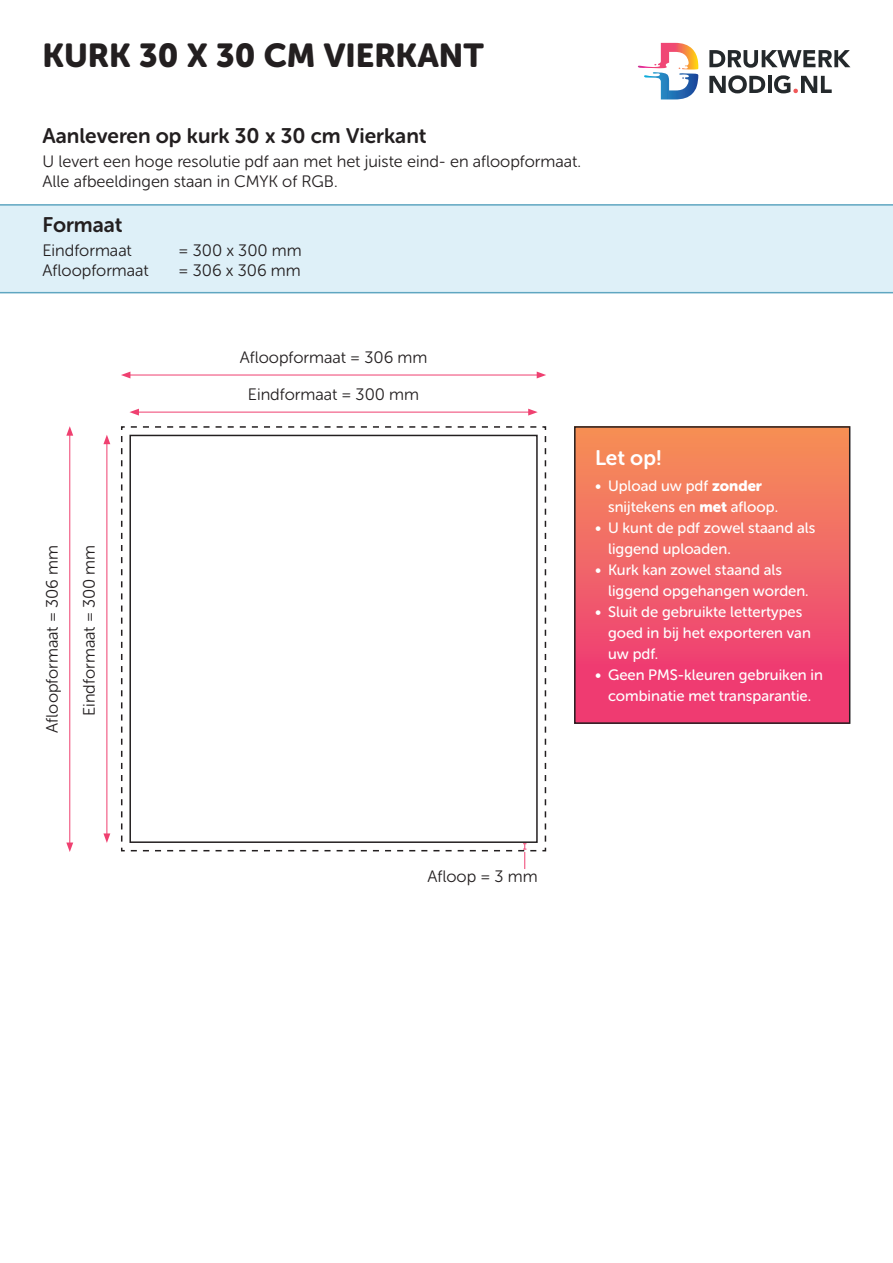
<style>
.page{position:relative;width:893px;height:1263px;background:#fff}
.page>*{position:absolute;margin:0;border:0;box-sizing:border-box;transform-origin:0 0}
.Titel{font:33px "Museo Sans Rounded 900";color:#231f20}
.Kop_1{font:21px "Museo Sans Rounded 700";color:#231f20}
.t1{font:21px "Museo Sans Rounded 700";color:#fff}
.Tekst{font:16.5px "Museo Sans Rounded 300";color:#231f20}
.t2{font:15px/21px "Museo Sans Rounded 500";color:#fff}
.s1{font-family:"Museo Sans Rounded 900"}
</style>
<div class="page">
<div style="left:575px;top:427px;width:275px;height:296px;background:linear-gradient(to bottom,#f59158,#ee3177)"></div>
<div style="left:574px;top:426px;width:276px;height:298px;border:2px solid #231f20"></div>
<div style="left:0;top:204px;width:893px;height:89px;background:#def0f8"></div>
<svg style="left:709px;top:50px;width:141px;height:18px"></svg>
<svg style="left:709px;top:75px;width:56px;height:18px"></svg>
<hr style="left:768px;top:76px;width:3px;height:17px;background:#24292c">
<svg style="left:774px;top:75px;width:58px;height:18px"></svg>
<svg style="left:638px;top:43px;width:60px;height:56px"></svg>
<svg style="left:121px;top:426px;width:426px;height:426px"></svg>
<div style="left:129px;top:435px;width:409px;height:408px;border:2px solid #231f20"></div>
<hr style="left:128px;top:375px;width:411px;height:1px;background:#ef4070">
<svg style="left:537px;top:372px;width:9px;height:6px"></svg>
<svg style="left:121px;top:372px;width:9px;height:6px"></svg>
<hr style="left:137px;top:412px;width:394px;height:1px;background:#ef4070">
<svg style="left:528px;top:409px;width:10px;height:7px"></svg>
<svg style="left:129px;top:409px;width:10px;height:7px"></svg>
<hr style="left:69px;top:433px;width:1px;height:412px;background:#ef4070">
<svg style="left:66px;top:426px;width:7px;height:10px"></svg>
<svg style="left:66px;top:842px;width:7px;height:10px"></svg>
<hr style="left:107px;top:442px;width:1px;height:394px;background:#ef4070">
<svg style="left:103px;top:435px;width:7px;height:9px"></svg>
<svg style="left:103px;top:833px;width:7px;height:10px"></svg>
<svg style="left:131px;top:843px;width:408px;height:26px"></svg>
<p class="Titel" style="left:43px;top:37px;width:443px">KURK 30 X 30 CM VIERKANT</p>
<p class="Kop_1" style="left:43px;top:124px;width:385px">Aanleveren op kurk 30 x 30 cm Vierkant</p>
<p class="Tekst" style="left:43px;top:153px;width:540px">U levert een hoge resolutie pdf aan met het juiste eind- en afloopformaat.</p>
<p class="Tekst" style="left:43px;top:173px;width:297px">Alle afbeeldingen staan in CMYK of RGB.</p>
<p class="Kop_1" style="left:43px;top:213px;width:81px">Formaat</p>
<p class="Tekst" style="left:43px;top:242px;width:91px">Eindformaat</p>
<p class="Tekst" style="left:179px;top:242px;width:125px">= 300 x 300 mm</p>
<p class="Tekst" style="left:43px;top:261px;width:108px">Afloopformaat</p>
<p class="Tekst" style="left:179px;top:261px;width:124px">= 306 x 306 mm</p>
<p class="Tekst" style="left:43px;top:733px;width:189px;rotate:-90deg">Afloopformaat = 306 mm</p>
<p class="Tekst" style="left:80px;top:716px;width:173px;rotate:-90deg">Eindformaat = 300 mm</p>
<p class="Tekst" style="left:240px;top:348px;width:189px">Afloopformaat = 306 mm</p>
<p class="Tekst" style="left:248px;top:386px;width:173px">Eindformaat = 300 mm</p>
<h2 class="t1" style="left:595px;top:446px;width:68px">Let op!</h2>
<p class="t2" style="left:608px;top:475px;width:172px;text-indent:-13px">• Upload uw pdf <span class="s1">zonder </span>snijtekens en <span class="s1">met</span> afloop.</p>
<p class="t2" style="left:608px;top:517px;width:209px;text-indent:-13px">• U kunt de pdf zowel staand als liggend uploaden.</p>
<p class="t2" style="left:608px;top:559px;width:202px;text-indent:-13px">• Kurk kan zowel staand als liggend opgehangen worden.</p>
<p class="t2" style="left:608px;top:601px;width:204px;text-indent:-13px">• Sluit de gebruikte lettertypes goed in bij het exporteren van uw pdf.</p>
<p class="t2" style="left:595px;top:664px;width:229px;text-align:center">• Geen PMS-kleuren gebruiken in combinatie met transparantie.</p>
<p class="Tekst" style="left:427px;top:868px;width:112px">Afloop = 3 mm</p>
</div>
